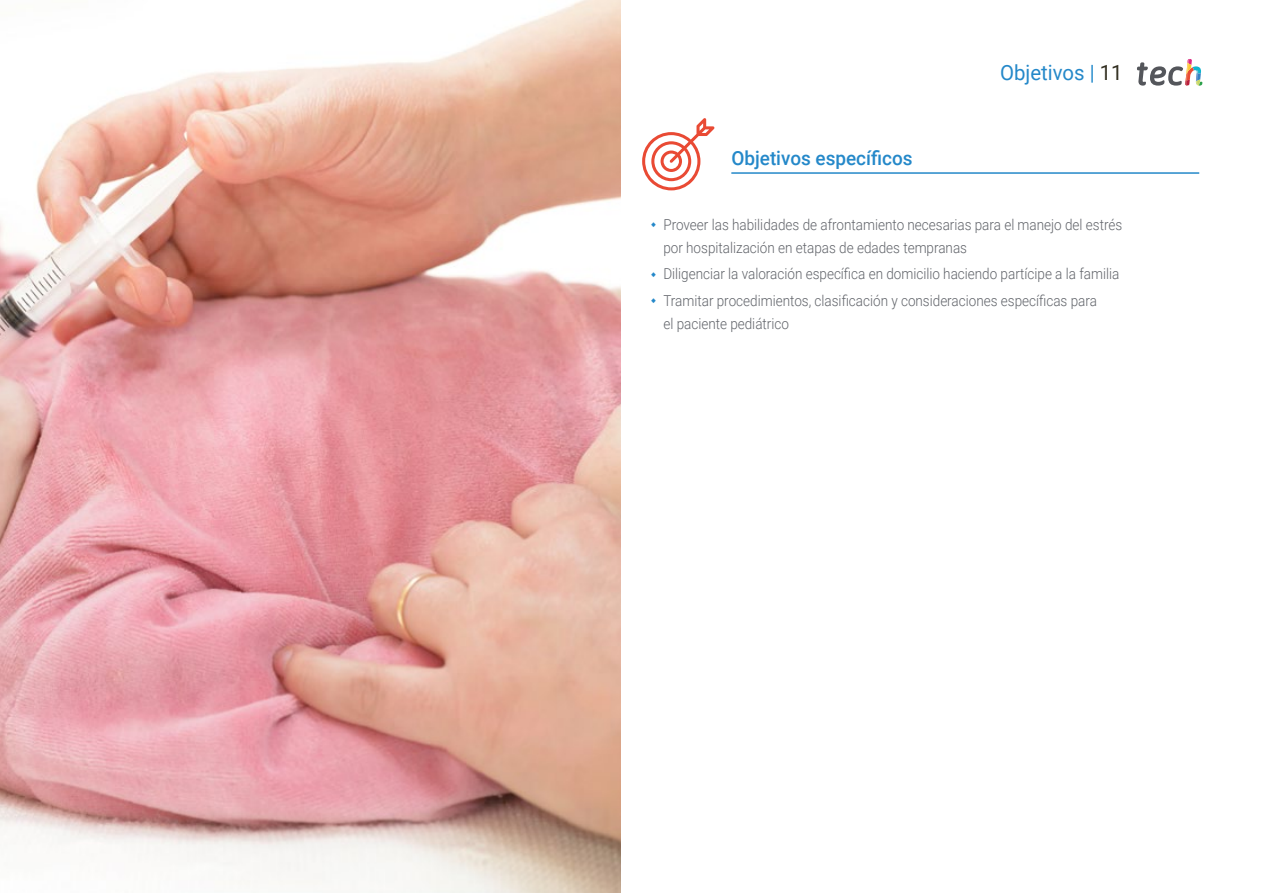
<style>
.page{position:relative;width:1263px;height:893px;background:#fff}
.page>*{position:absolute;margin:0;border:0;box-sizing:border-box;transform-origin:0 0}
.t1{font:21px "Roboto";color:#2488c9}
.t2{font:500 19.5px "Roboto";color:#2488c9}
.t3{font:300 15px/22.5px "Roboto";color:#61646a;scale:.9 1}
.s1{color:#2289cb}
.s2{color:#312e20}
</style>
<div class="page">
<img style="left:0;top:0;width:621px;height:893px">
<svg style="left:642px;top:118px;width:72px;height:72px"></svg>
<hr style="left:731px;top:173px;width:468px;height:1px;background:#2488c9">
<svg style="left:1137px;top:59px;width:65px;height:27px"></svg>
<h2 class="t2" style="left:731px;top:144px;width:183px">Objetivos específicos</h2>
<h1 class="t1" style="left:1000px;top:57px;width:124px">Objetivos <span class="s1">|</span> <span class="s2">11</span></h1>
<p class="t3" style="left:663px;top:213px;width:511px">Proveer las habilidades de afrontamiento necesarias para el manejo del estrés por hospitalización en etapas de edades tempranas</p>
<p class="t3" style="left:663px;top:260px;width:508px;line-height:26.7px">Diligenciar la valoración específica en domicilio haciendo partícipe a la familia<br>Tramitar procedimientos, clasificación y consideraciones específicas para</p>
<p class="t3" style="left:663px;top:311px;width:141px">el paciente pediátrico</p>
</div>
